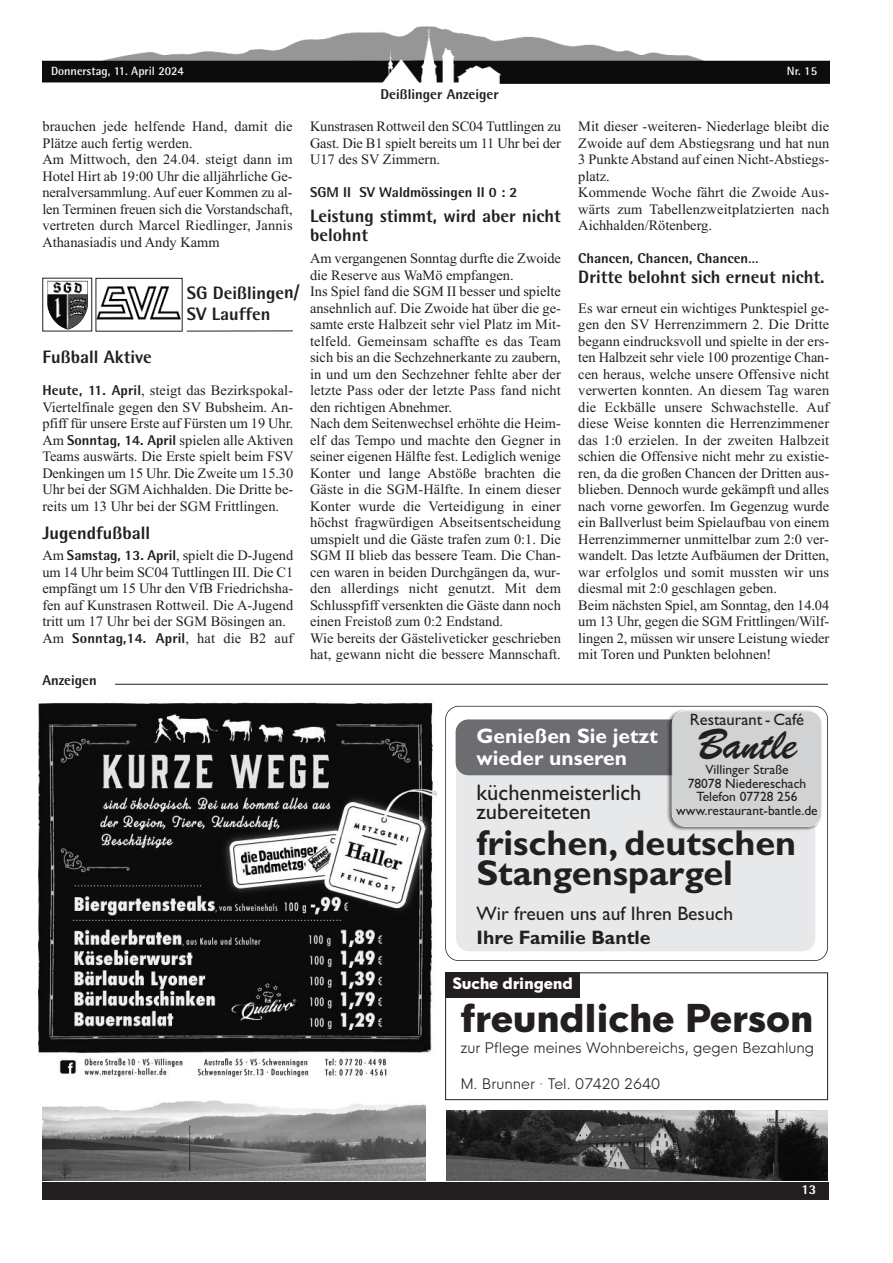
<style>
.page{position:relative;width:893px;height:1263px;background:#fff}
.page>*{position:absolute;margin:0;border:0;box-sizing:border-box;transform-origin:0 0}
.t1{font:42px "Brush Script BT";color:#231f20}
.t2{font:800 36.6px "HK Nova";letter-spacing:-.015em;color:#231f20}
.t3{font:700 36px/30px "Gill Sans";color:#231f20}
.t4{font:22.5px/19.5px "Gill Sans";color:#231f20}
.t5{font:700 21px/22.5px "Gill Sans";color:#fff}
.t6{font:19.5px "Gill Sans";color:#231f20}
.t7{font:700 19.5px "Gill Sans";color:#231f20}
.t8{font:800 18px/21.6px "Rotis Semi Sans";color:#231f20}
.t9{font:16.5px "Gill Sans";color:#231f20}
.t10{font:800 15px "HK Nova";letter-spacing:-.015em;color:#fff}
.t11{font:14.4px/16.5px "Times New Roman";color:#231f20}
.t12{font:800 14.25px "Rotis Semi Sans";color:#231f20}
.t13{font:300 14.25px "HK Nova";color:#231f20}
.t14{font:13.5px/13.5px "Gill Sans";color:#231f20;text-align:center}
.t15{font:800 13.5px "Rotis Semi Sans";color:#fff}
.t16{font:700 12px "Rotis Semi Sans";color:#fff}
.s1{font-family:"Rotis Semi Sans";font-weight:800;font-size:14.25px}
.s2{font-family:"Times New Roman";font-weight:400;font-size:14.4px}
</style>
<div class="page">
<img style="left:43px;top:26px;width:786px;height:58px">
<div style="left:43px;top:1182px;width:786px;height:17px;background:#231f20"></div>
<img style="left:47px;top:280px;width:41px;height:49px">
<div style="left:42px;top:278px;width:50px;height:53px;border:1px solid #231f20"></div>
<img style="left:98px;top:286px;width:83px;height:34px">
<div style="left:96px;top:278px;width:87px;height:54px;border:1px solid #231f20"></div>
<hr style="left:187px;top:331px;width:106px;height:1px;background:#231f20">
<div style="left:445px;top:972px;width:383px;height:128px;border:1px solid #231f20"></div>
<div style="left:445px;top:972px;width:135px;height:26px;background:#231f20"></div>
<img style="left:38px;top:702px;width:399px;height:376px">
<div style="left:445px;top:706px;width:383px;height:255px;border:2px solid #231f20;border-radius:14px"></div>
<div style="left:456px;top:726px;width:359px;height:225px;background:#e7e8e9;border-radius:13px"></div>
<div style="left:456px;top:719px;width:357px;height:56px;background:#6c6d70;border-radius:13px"></div>
<img style="left:662px;top:705px;width:164px;height:131px">
<div style="left:672px;top:711px;width:149px;height:115px;background:#d1d2d4;border-radius:13px"></div>
<div style="left:672px;top:710px;width:150px;height:117px;border:2px solid #fff;border-radius:14px"></div>
<hr style="left:42px;top:684px;width:786px;height:1px;background:#231f20">
<div style="left:42px;top:676px;width:72px;height:14px;background:#fff"></div>
<img style="left:42px;top:1100px;width:383px;height:80px">
<img style="left:446px;top:1111px;width:382px;height:69px">
<p class="t16" style="left:51px;top:67px;width:134px">Donnerstag, 11. April 2024</p>
<p class="t16" style="left:787px;top:67px;width:32px">Nr. 15</p>
<p class="t12" style="left:381px;top:89px;width:120px">Deißlinger Anzeiger</p>
<p class="t11" style="left:42px;top:118px;width:252px">brauchen jede helfende Hand, damit die Plätze auch fertig werden.<br>Am Mittwoch, den 24.04. steigt dann im Hotel Hirt ab 19:00 Uhr die alljährliche Ge&shy;neralversammlung. Auf euer Kommen zu al&shy;len Terminen freuen sich die Vorstandschaft, vertreten durch Marcel Riedlinger, Jannis Athanasiadis und Andy Kamm</p>
<p class="t11" style="left:310px;top:118px;width:252px;text-align:justify">Kunstrasen Rottweil den SC04 Tuttlingen zu Gast. Die B1 spielt bereits um 11 Uhr bei der U17 des SV Zimmern.</p>
<p class="t12" style="left:310px;top:187px;width:209px">SGM II SV Waldmössingen II 0 : 2</p>
<p class="t8" style="left:310px;top:208px;width:252px;line-height:19.2px">Leistung stimmt, wird aber nicht belohnt</p>
<p class="t11" style="left:310px;top:250px;width:252px">Am vergangenen Sonntag durfte die Zwoide die Reserve aus WaMö empfangen.<br>Ins Spiel fand die SGM II besser und spielte ansehnlich auf. Die Zwoide hat über die ge&shy;samte erste Halbzeit sehr viel Platz im Mit&shy;telfeld. Gemeinsam schaffte es das Team sich bis an die Sechzehnerkante zu zaubern, in und um den Sechzehner fehlte aber der letzte Pass oder der letzte Pass fand nicht den richtigen Abnehmer.<br>Nach dem Seitenwechsel erhöhte die Heim&shy;elf das Tempo und machte den Gegner in seiner eigenen Hälfte fest. Lediglich wenige Konter und lange Abstöße brachten die Gäste in die SGM-Hälfte. In einem dieser Konter wurde die Verteidigung in einer höchst fragwürdigen Abseitsentscheidung umspielt und die Gäste trafen zum 0:1. Die SGM II blieb das bessere Team. Die Chan&shy;cen waren in beiden Durchgängen da, wur&shy;den allerdings nicht genutzt. Mit dem Schlusspfiff versenkten die Gäste dann noch einen Freistoß zum 0:2 Endstand.<br>Wie bereits der Gästeliveticker geschrieben hat, gewann nicht die bessere Mannschaft.</p>
<p class="t8" style="left:187px;top:283px;width:114px">SG Deißlingen/<br>SV Lauffen</p>
<p class="t8" style="left:42px;top:348px;width:111px">Fußball Aktive</p>
<p class="t11" style="left:42px;top:382px;width:253px;text-align:justify"><span class="s1">Heute, 11. April</span>, steigt das Bezirkspokal-Viertelfinale gegen den SV Bubsheim. An&shy;pfiff für unsere Erste auf Fürsten um 19 Uhr.<br>Am <span class="s1">Sonntag, 14. April</span> spielen alle Aktiven Teams auswärts. Die Erste spielt beim FSV Denkingen um 15 Uhr. Die Zweite um 15.30<br>Uhr bei der SGM Aichhalden. Die Dritte be&shy;reits um 13 Uhr bei der SGM Frittlingen.</p>
<p class="t8" style="left:42px;top:524px;width:109px">Jugendfußball</p>
<p class="t11" style="left:42px;top:547px;width:252px;text-align:justify">Am <span class="s1">Samstag, 13. April</span>, spielt die D-Jugend um 14 Uhr beim SC04 Tuttlingen III. Die C1 empfängt um 15 Uhr den VfB Friedrichsha&shy;fen auf Kunstrasen Rottweil. Die A-Jugend tritt um 17 Uhr bei der SGM Bösingen an.</p>
<p class="t12" style="left:42px;top:633px;width:252px"><span class="s2">Am</span> Sonntag,14. April<span class="s2">, hat die B2 auf</span></p>
<p class="t12" style="left:42px;top:676px;width:56px">Anzeigen</p>
<p class="t11" style="left:578px;top:118px;width:252px">Mit dieser -weiteren- Niederlage bleibt die Zwoide auf dem Abstiegsrang und hat nun 3 Punkte Abstand auf einen Nicht-Abstiegs&shy;platz.<br>Kommende Woche fährt die Zwoide Aus&shy;wärts zum Tabellenzweitplatzierten nach Aichhalden/Rötenberg.</p>
<p class="t12" style="left:578px;top:253px;width:182px">Chancen, Chancen, Chancen…</p>
<p class="t8" style="left:578px;top:267px;width:248px">Dritte belohnt sich erneut nicht.</p>
<p class="t11" style="left:578px;top:300px;width:252px">Es war erneut ein wichtiges Punktespiel ge&shy;gen den SV Herrenzimmern 2. Die Dritte begann eindrucksvoll und spielte in der ers&shy;ten Halbzeit sehr viele 100 prozentige Chan&shy;cen heraus, welche unsere Offensive nicht verwerten konnten. An diesem Tag waren die Eckbälle unsere Schwachstelle. Auf diese Weise konnten die Herrenzimmener das 1:0 erzielen. In der zweiten Halbzeit schien die Offensive nicht mehr zu existie&shy;ren, da die großen Chancen der Dritten aus&shy;blieben. Dennoch wurde gekämpft und alles nach vorne geworfen. Im Gegenzug wurde ein Ballverlust beim Spielaufbau von einem Herrenzimmerner unmittelbar zum 2:0 ver&shy;wandelt. Das letzte Aufbäumen der Dritten, war erfolglos und somit mussten wir uns diesmal mit 2:0 geschlagen geben.<br>Beim nächsten Spiel, am Sonntag, den 14.04 um 13 Uhr, gegen die SGM Frittlingen/Wilf&shy;lingen 2, müssen wir unsere Leistung wieder mit Toren und Punkten belohnen!</p>
<p class="t9" style="left:690px;top:709px;width:116px">Restaurant - Café</p>
<h1 class="t1" style="left:697px;top:729px;width:102px">Bantle</h1>
<p class="t14" style="left:676px;top:763px;width:143px">Villinger Straße<br>78078 Niedereschach<br>Telefon 07728 256 www.restaurant-bantle.de</p>
<h3 class="t5" style="left:476px;top:724px;width:183px">Genießen Sie jetzt wieder unseren</h3>
<h3 class="t4" style="left:476px;top:782px;width:167px">küchenmeisterlich zubereiteten</h3>
<h3 class="t3" style="left:476px;top:828px;width:321px">frischen, deutschen<br>Stangenspargel</h3>
<h3 class="t6" style="left:476px;top:902px;width:258px">Wir freuen uns auf Ihren Besuch</h3>
<h3 class="t7" style="left:476px;top:926px;width:176px">Ihre Familie Bantle</h3>
<p class="t10" style="left:452px;top:975px;width:122px">Suche dringend</p>
<h2 class="t2" style="left:460px;top:998px;width:355px">freundliche Person</h2>
<p class="t13" style="left:460px;top:1040px;width:355px">zur Pflege meines Wohnbereichs, gegen Bezahlung</p>
<p class="t13" style="left:460px;top:1076px;width:201px">M. Brunner · Tel. 07420 2640</p>
<p class="t15" style="left:801px;top:1184px;width:17px">13</p>
</div>
